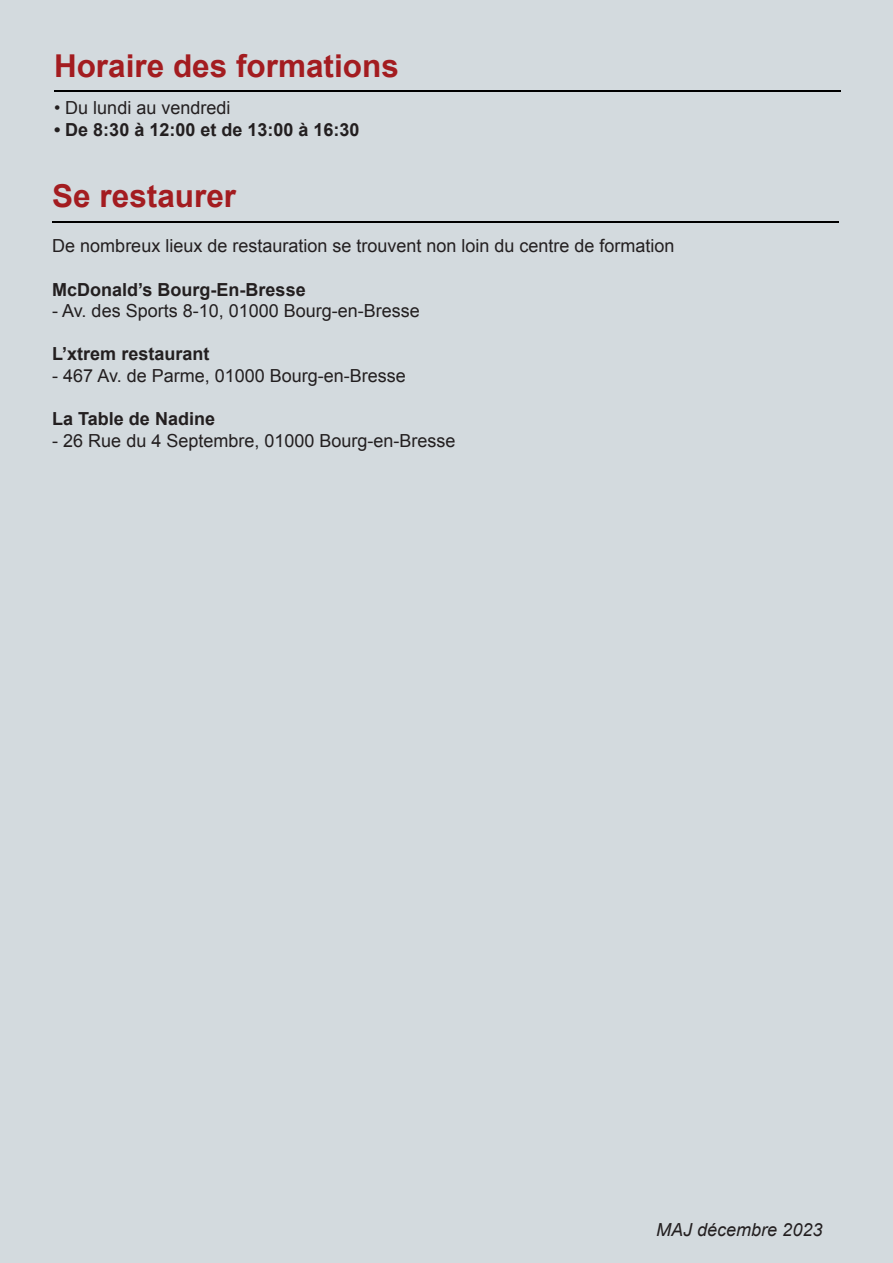
<style>
.page{position:relative;width:893px;height:1263px;background:#d3dade}
.page>*{position:absolute;margin:0;border:0;box-sizing:border-box;transform-origin:0 0}
.t1{font:700 31.5px "Arial";color:#a31c20}
.t2{font:18px "Arial";color:#231f20}
.t3{font:700 18px "Arial";color:#231f20}
.t4{font:italic 18px "Arial";color:#231f20}
</style>
<div class="page">
<hr style="left:54px;top:90px;width:787px;height:2px;background:#000">
<hr style="left:52px;top:222px;width:787px;height:1px;background:#000">
<p class="t1" style="left:54px;top:45px;width:346px">Horaire des formations</p>
<p class="t2" style="left:54px;top:96px;width:178px">• Du lundi au vendredi</p>
<p class="t3" style="left:54px;top:118px;width:307px">• De 8:30 à 12:00 et de 13:00 à 16:30</p>
<p class="t1" style="left:52px;top:175px;width:185px">Se restaurer</p>
<p class="t2" style="left:52px;top:234px;width:624px">De nombreux lieux de restauration se trouvent non loin du centre de formation</p>
<p class="t3" style="left:52px;top:277px;width:255px">McDonald’s Bourg-En-Bresse</p>
<p class="t2" style="left:52px;top:299px;width:369px">- Av. des Sports 8-10, 01000 Bourg-en-Bresse</p>
<p class="t3" style="left:52px;top:342px;width:159px">L’xtrem restaurant</p>
<p class="t2" style="left:52px;top:364px;width:355px">- 467 Av. de Parme, 01000 Bourg-en-Bresse</p>
<p class="t3" style="left:52px;top:407px;width:164px">La Table de Nadine</p>
<p class="t2" style="left:52px;top:429px;width:405px">- 26 Rue du 4 Septembre, 01000 Bourg-en-Bresse</p>
<p class="t4" style="left:656px;top:1218px;width:168px">MAJ décembre 2023</p>
</div>
